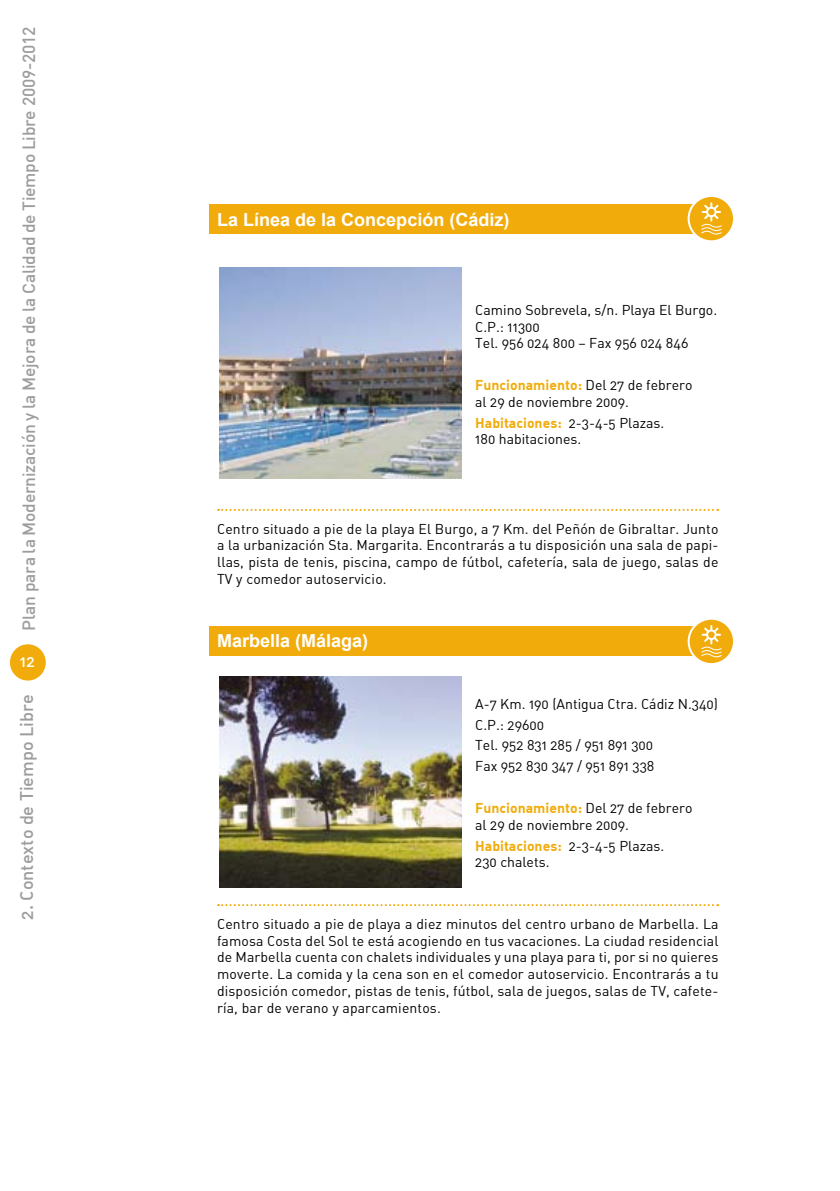
<style>
.page{position:relative;width:840px;height:1191px;background:#fff}
.page>*{position:absolute;margin:0;border:0;box-sizing:border-box;transform-origin:0 0}
.t1{font:700 18px "Arial";color:#fff}
.t2{font:500 18px "DIN Alternate";color:#9c9d9f}
.t3{font:500 17.4px "DIN";letter-spacing:-.015em;color:#9c9d9f}
.t4{font:500 16px "DIN Alternate";color:#fff}
.t5{font:14px/16.8px "DIN Alternate";color:#000}
.s1{font-weight:700;color:#f1ac0c}
</style>
<div class="page">
<div style="left:10px;top:644px;width:36px;height:36px;background:#f1ac0c;border-radius:50%"></div>
<div style="left:209px;top:204px;width:517px;height:29px;background:#f1ac0c"></div>
<svg style="left:218px;top:509px;width:500px;height:2px"></svg>
<svg style="left:688px;top:196px;width:45px;height:45px"></svg>
<div style="left:687px;top:195px;width:47px;height:47px;border:2px solid #fff;border-radius:50%"></div>
<svg style="left:700px;top:201px;width:21px;height:36px"></svg>
<div style="left:209px;top:626px;width:517px;height:29px;background:#f1ac0c"></div>
<svg style="left:218px;top:904px;width:500px;height:2px"></svg>
<svg style="left:688px;top:618px;width:45px;height:46px"></svg>
<div style="left:687px;top:617px;width:47px;height:48px;border:2px solid #fff;border-radius:50%"></div>
<svg style="left:700px;top:624px;width:21px;height:36px"></svg>
<img style="left:219px;top:268px;width:242px;height:210px">
<img style="left:219px;top:677px;width:242px;height:210px">
<p class="t3" style="left:18px;top:630px;width:605px;rotate:-90deg">Plan para la Modernización y la Mejora de la Calidad de Tiempo Libre 2009-2012</p>
<p class="t4" style="left:20px;top:651px;width:16px">12</p>
<p class="t2" style="left:15px;top:919px;width:227px;rotate:-90deg">2. Contexto de Tiempo Libre</p>
<p class="t1" style="left:217px;top:207px;width:294px">La Línea de la Concepción (Cádiz)</p>
<p class="t5" style="left:475px;top:301px;width:243px">Camino Sobrevela, s/n. Playa El Burgo.<br>C.P.: 11300<br>Tel. 956 024 800 – Fax 956 024 846</p>
<p class="t5" style="left:475px;top:376px;width:218px"><span class="s1">Funcionamiento:</span> Del 27 de febrero al 29 de noviembre 2009.</p>
<p class="t5" style="left:475px;top:414px;width:190px"><span class="s1">Habitaciones:</span> 2-3-4-5 Plazas.<br>180 habitaciones.</p>
<p class="t5" style="left:217px;top:520px;width:502px;text-align:justify">Centro situado a pie de la playa El Burgo, a 7 Km. del Peñón de Gibraltar. Junto a la urbanización Sta. Margarita. Encontrarás a tu disposición una sala de papi&shy;llas, pista de tenis, piscina, campo de fútbol, cafetería, sala de juego, salas de TV y comedor autoservicio.</p>
<p class="t1" style="left:217px;top:629px;width:153px">Marbella (Málaga)</p>
<p class="t5" style="left:475px;top:693px;width:244px;line-height:20.8px">A-7 Km. 190 (Antigua Ctra. Cádiz N.340)<br>C.P.: 29600<br>Tel. 952 831 285 / 951 891 300<br>Fax 952 830 347 / 951 891 338</p>
<p class="t5" style="left:475px;top:799px;width:218px"><span class="s1">Funcionamiento:</span> Del 27 de febrero al 29 de noviembre 2009.</p>
<p class="t5" style="left:475px;top:836px;width:190px"><span class="s1">Habitaciones:</span> 2-3-4-5 Plazas.<br>230 chalets.</p>
<p class="t5" style="left:217px;top:915px;width:502px;text-align:justify">Centro situado a pie de playa a diez minutos del centro urbano de Marbella. La famosa Costa del Sol te está acogiendo en tus vacaciones. La ciudad residencial de Marbella cuenta con chalets individuales y una playa para ti, por si no quieres moverte. La comida y la cena son en el comedor autoservicio. Encontrarás a tu disposición comedor, pistas de tenis, fútbol, sala de juegos, salas de TV, cafete&shy;ría, bar de verano y aparcamientos.</p>
</div>
